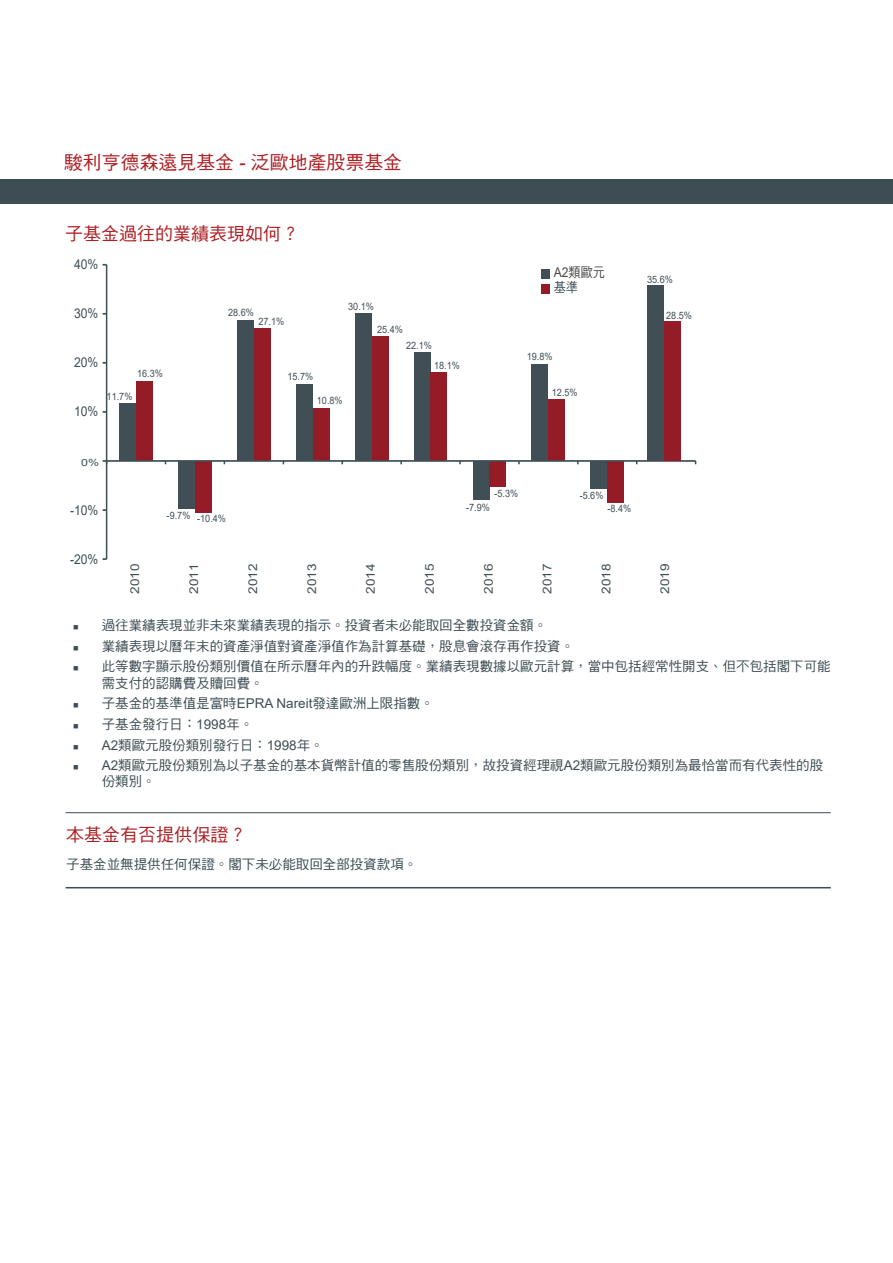
<style>
.page{position:relative;width:893px;height:1263px;background:#fff}
.page>*{position:absolute;margin:0;border:0;box-sizing:border-box;transform-origin:0 0}
.t1{font:18.9px "DF Hei Std W5";color:#ad1f23}
.Body_Header{font:18px "DF Hei Std W5";color:#ad1f23}
.Table_Head{font:18px "DF Hei Std W5";color:#ad1f23}
.Table_Body{font:13.5px/20.7px "DF Hei Std W5";color:#3e4d53}
.t2{font:13.5px "Arial";color:#3f4f55;scale:.9 1}
.t3{font:13.5px/14.9px "DF Hei Std W5";color:#494949;scale:.9 1}
.t4{font:12.15px "Arial";color:#3f4f55;scale:1.11 1}
.t5{font:10.2px "Arial";color:#3f4f55;scale:.9 1}
.t6{font:9.9px "Arial";color:#3f4f55;scale:1.25 1}
.s1{font-family:"Arial"}
.s2{color:#3f4f55}
</style>
<div class="page">
<div style="left:0;top:180px;width:893px;height:24px;background:#3e4d53"></div>
<hr style="left:66px;top:812px;width:765px;height:1px;background:#3c4d54">
<hr style="left:66px;top:887px;width:765px;height:1px;background:#3c4d54">
<div style="left:119px;top:404px;width:17px;height:57px;background:#3f4f55"></div>
<div style="left:136px;top:381px;width:17px;height:80px;background:#951c26"></div>
<div style="left:178px;top:461px;width:17px;height:48px;background:#3f4f55"></div>
<div style="left:195px;top:461px;width:17px;height:51px;background:#951c26"></div>
<div style="left:237px;top:320px;width:17px;height:141px;background:#3f4f55"></div>
<div style="left:254px;top:328px;width:17px;height:133px;background:#951c26"></div>
<div style="left:296px;top:384px;width:17px;height:77px;background:#3f4f55"></div>
<div style="left:313px;top:408px;width:17px;height:53px;background:#951c26"></div>
<div style="left:355px;top:313px;width:17px;height:148px;background:#3f4f55"></div>
<div style="left:372px;top:337px;width:16px;height:124px;background:#951c26"></div>
<div style="left:414px;top:352px;width:16px;height:109px;background:#3f4f55"></div>
<div style="left:430px;top:372px;width:17px;height:89px;background:#951c26"></div>
<div style="left:473px;top:461px;width:16px;height:38px;background:#3f4f55"></div>
<div style="left:489px;top:461px;width:17px;height:26px;background:#951c26"></div>
<div style="left:531px;top:364px;width:17px;height:97px;background:#3f4f55"></div>
<div style="left:548px;top:399px;width:17px;height:62px;background:#951c26"></div>
<div style="left:590px;top:461px;width:17px;height:27px;background:#3f4f55"></div>
<div style="left:607px;top:461px;width:17px;height:41px;background:#951c26"></div>
<hr style="left:106px;top:265px;width:1px;height:294px;background:#3f4f55">
<hr style="left:107px;top:460px;width:589px;height:2px;background:#3f4f55">
<div style="left:542px;top:269px;width:8px;height:10px;background:#3f4f55"></div>
<div style="left:542px;top:284px;width:8px;height:9px;background:#951b26"></div>
<div style="left:647px;top:286px;width:17px;height:175px;background:#3f4f55"></div>
<div style="left:664px;top:322px;width:17px;height:139px;background:#951c26"></div>
<h1 class="t1" style="left:64px;top:152px;width:340px">駿利亨德森遠見基金 <span class="s1">-</span> 泛歐地產股票基金</h1>
<p class="Body_Header" style="left:65px;top:224px;width:235px">子基金過往的業績表現如何？</p>
<p class="t2" style="left:74px;top:255px;width:28px">40%</p>
<p class="t2" style="left:74px;top:304px;width:28px">30%</p>
<p class="t2" style="left:74px;top:353px;width:28px">20%</p>
<p class="t2" style="left:74px;top:402px;width:28px">10%</p>
<p class="t5" style="left:137px;top:367px;width:30px">16.3%</p>
<p class="t5" style="left:107px;top:390px;width:30px">11.7%</p>
<p class="t5" style="left:228px;top:305px;width:30px">28.6%</p>
<p class="t5" style="left:258px;top:314px;width:30px">27.1%</p>
<p class="t5" style="left:287px;top:370px;width:30px">15.7%</p>
<p class="t5" style="left:348px;top:299px;width:30px">30.1%</p>
<p class="t5" style="left:377px;top:322px;width:30px">25.4%</p>
<p class="t5" style="left:406px;top:338px;width:30px">22.1%</p>
<p class="t5" style="left:434px;top:358px;width:30px">18.1%</p>
<p class="t5" style="left:317px;top:394px;width:30px">10.8%</p>
<p class="t3" style="left:554px;top:265px;width:58px"><span class="s1">A2</span>類歐元<span class="s2">基準</span></p>
<p class="t5" style="left:647px;top:272px;width:30px">35.6%</p>
<p class="t5" style="left:666px;top:309px;width:30px">28.5%</p>
<p class="t5" style="left:527px;top:350px;width:30px">19.8%</p>
<p class="t5" style="left:552px;top:385px;width:30px">12.5%</p>
<p class="t6" style="left:81px;top:455px;width:16px">0%</p>
<p class="t2" style="left:70px;top:501px;width:33px">-10%</p>
<p class="t5" style="left:167px;top:508px;width:28px">-9.7%</p>
<p class="t5" style="left:197px;top:511px;width:34px">-10.4%</p>
<p class="t5" style="left:494px;top:486px;width:28px">-5.3%</p>
<p class="t5" style="left:466px;top:500px;width:28px">-7.9%</p>
<p class="t5" style="left:580px;top:488px;width:28px">-5.6%</p>
<p class="t5" style="left:607px;top:501px;width:28px">-8.4%</p>
<p class="t2" style="left:70px;top:550px;width:33px">-20%</p>
<p class="t4" style="left:127px;top:594px;width:29px;rotate:-90deg">2010</p>
<p class="t4" style="left:186px;top:594px;width:29px;rotate:-90deg">2011</p>
<p class="t4" style="left:245px;top:594px;width:29px;rotate:-90deg">2012</p>
<p class="t4" style="left:303px;top:594px;width:29px;rotate:-90deg">2013</p>
<p class="t4" style="left:362px;top:594px;width:29px;rotate:-90deg">2014</p>
<p class="t4" style="left:421px;top:594px;width:29px;rotate:-90deg">2015</p>
<p class="t4" style="left:480px;top:594px;width:29px;rotate:-90deg">2016</p>
<p class="t4" style="left:539px;top:594px;width:29px;rotate:-90deg">2017</p>
<p class="t4" style="left:598px;top:594px;width:29px;rotate:-90deg">2018</p>
<p class="t4" style="left:656px;top:594px;width:29px;rotate:-90deg">2019</p>
<p class="Table_Body" style="left:102px;top:614px;width:731px">過往業績表現並非未來業績表現的指示。投資者未必能取回全數投資金額。<br>業績表現以曆年末的資產淨值對資產淨值作為計算基礎，股息會滾存再作投資。<br>此等數字顯示股份類別價值在所示曆年內的升跌幅度。業績表現數據以歐元計算，當中包括經常性開支、但不包括閣下可能</p>
<p class="Table_Body" style="left:102px;top:672px;width:723px">需支付的認購費及贖回費。<br>子基金的基準值是富時<span class="s1">EPRA Nareit</span>發達歐洲上限指數。<br>子基金發行日：<span class="s1">1998</span>年。<br><span class="s1">A2</span>類歐元股份類別發行日：<span class="s1">1998</span>年。<br><span class="s1">A2</span>類歐元股份類別為以子基金的基本貨幣計值的零售股份類別，故投資經理視<span class="s1">A2</span>類歐元股份類別為最恰當而有代表性的股</p>
<p class="Table_Body" style="left:102px;top:770px;width:55px">份類別。</p>
<p class="Table_Head" style="left:66px;top:825px;width:181px">本基金有否提供保證？</p>
<p class="Table_Body" style="left:66px;top:853px;width:353px">子基金並無提供任何保證。閣下未必能取回全部投資款項。</p>
</div>
